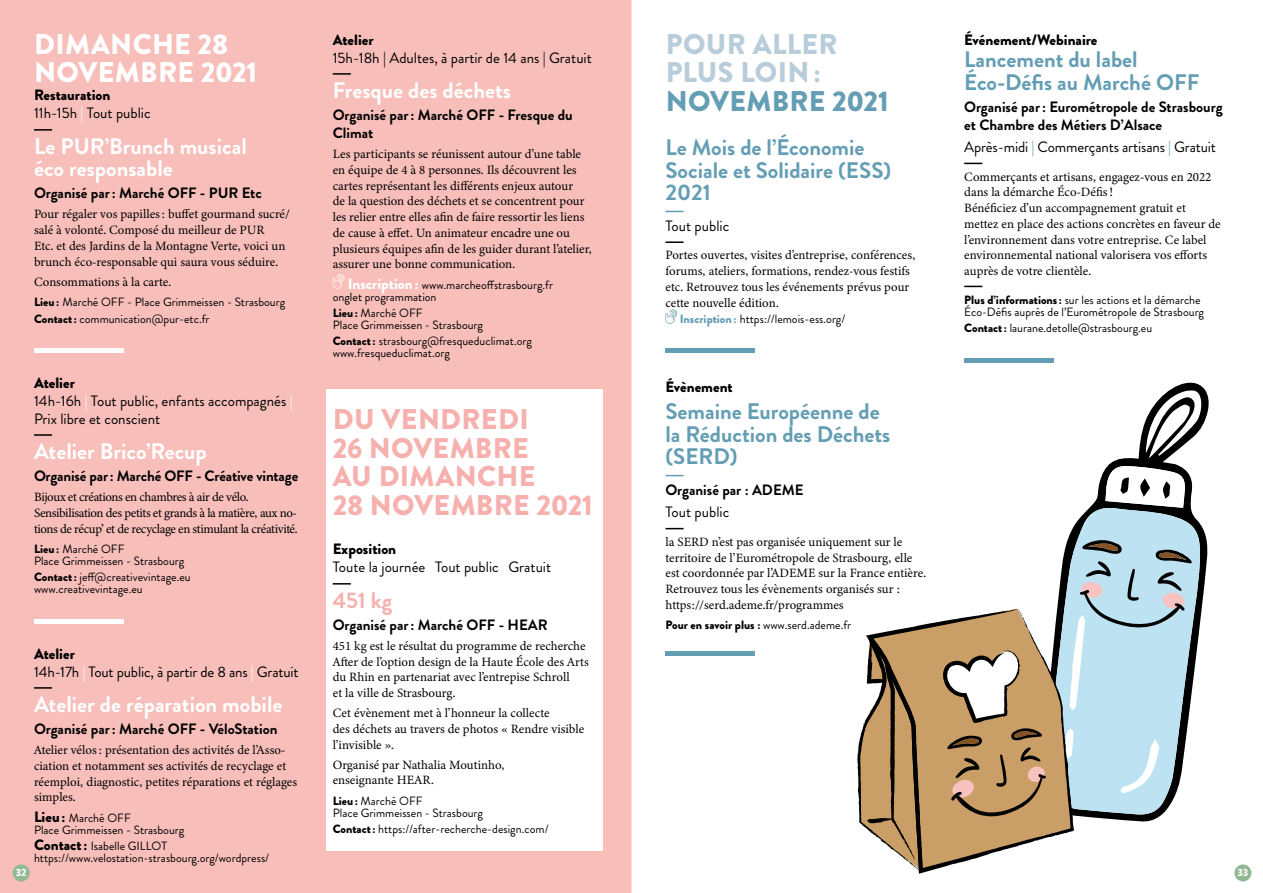
<style>
.page{position:relative;width:1263px;height:893px;background:#fff}
.page>*{position:absolute;margin:0;border:0;box-sizing:border-box;transform-origin:0 0}
.t1{font:900 28.5px/28.5px "Brandon Grotesque";letter-spacing:.01em;color:#f6b1ae}
.t2{font:900 28.5px/28.5px "Brandon Grotesque";letter-spacing:.01em;color:#fff}
.t3{font:900 28.5px/28.5px "Brandon Grotesque";letter-spacing:.01em;color:#b8cdd9}
.t4{font:900 28.5px "Brandon Grotesque";letter-spacing:.01em;color:#649eb4}
.t5{font:700 22.5px/22.5px "Brandon Grotesque";color:#649eb4}
.t6{font:700 22.5px/22.5px "Brandon Grotesque";color:#fff}
.t7{font:700 22.5px "Brandon Grotesque";color:#f6b1ae}
.t8{font:15px/18px "Brandon Grotesque";color:#000}
.t9{font:700 15px/18px "Brandon Grotesque";color:#000}
.t10{font:900 15px "Brandon Grotesque";color:#000}
.t11{font:12.75px/15.8px "Minion Variable Concept";color:#000}
.t12{font:12.75px/15.8px "Minion Variable Concept";letter-spacing:-.03em;color:#000}
.t13{font:12px/12px "Brandon Grotesque";color:#000}
.t14{font:900 12px "Brandon Grotesque";color:#000}
.t15{font:900 10.5px "Brandon Grotesque";color:#fff}
.s1{font-weight:900}
.s2{color:#fff}
.s3{font-weight:900;font-size:15px}
.s4{font-weight:900;font-size:15px;color:#fff}
.s5{font-weight:900;color:#649eb4}
.s6{font-weight:400}
.s7{color:#649eb4}
</style>
<div class="page">
<div style="left:0;top:0;width:631px;height:893px;background:#f7beba"></div>
<div style="left:327px;top:389px;width:276px;height:461px;background:#fff"></div>
<svg style="left:34px;top:129px;width:18px;height:2px"></svg>
<svg style="left:34px;top:434px;width:18px;height:2px"></svg>
<svg style="left:34px;top:687px;width:18px;height:2px"></svg>
<div style="left:34px;top:348px;width:89px;height:5px;background:#fff"></div>
<hr style="left:34px;top:619px;width:89px;height:4px;background:#fff">
<svg style="left:333px;top:73px;width:18px;height:2px"></svg>
<svg style="left:333px;top:583px;width:18px;height:2px"></svg>
<svg style="left:333px;top:274px;width:12px;height:15px"></svg>
<svg style="left:665px;top:211px;width:19px;height:1px"></svg>
<svg style="left:665px;top:241px;width:19px;height:2px"></svg>
<svg style="left:665px;top:475px;width:19px;height:1px"></svg>
<svg style="left:665px;top:528px;width:19px;height:1px"></svg>
<svg style="left:665px;top:309px;width:13px;height:16px"></svg>
<hr style="left:665px;top:349px;width:90px;height:4px;background:#649eb4">
<div style="left:665px;top:651px;width:90px;height:5px;background:#649eb4"></div>
<svg style="left:964px;top:163px;width:18px;height:1px"></svg>
<svg style="left:964px;top:286px;width:18px;height:1px"></svg>
<hr style="left:964px;top:358px;width:89px;height:4px;background:#649eb4">
<svg style="left:1074px;top:469px;width:134px;height:353px"></svg>
<svg style="left:1057px;top:506px;width:144px;height:309px;background:#b2cdd8"></svg>
<svg style="left:1105px;top:382px;width:104px;height:126px"></svg>
<svg style="left:1079px;top:539px;width:114px;height:89px;background:#a7c2cd"></svg>
<svg style="left:866px;top:608px;width:208px;height:266px;fill:#ca9e67"></svg>
<svg style="left:1006px;top:845px;width:5px;height:4px"></svg>
<svg style="left:857px;top:636px;width:65px;height:235px"></svg>
<svg style="left:943px;top:650px;width:131px;height:171px;background:#ba9e7a"></svg>
<div style="left:1234px;top:864px;width:17px;height:17px;background:#90b993;border-radius:50%"></div>
<div style="left:13px;top:864px;width:17px;height:17px;background:#90b993;border-radius:50%"></div>
<h1 class="t2" style="left:34px;top:30px;width:224px">DIMANCHE 28<br>NOVEMBRE 2021</h1>
<p class="t8" style="left:34px;top:87px;width:118px"><span class="s1">Restauration<br></span>11h-15h <span class="s2">|</span> Tout public</p>
<h2 class="t6" style="left:34px;top:135px;width:214px">Le PUR’Brunch musical éco responsable</h2>
<p class="t9" style="left:34px;top:185px;width:229px">Organisé par: Marché OFF - PUR Etc</p>
<p class="t11" style="left:34px;top:206px;width:257px">Pour régaler vos papilles: buffet gourmand sucré/ salé à volonté. Composé du meilleur de PUR<br>Etc. et des Jardins de la Montagne Verte, voici un brunch éco-responsable qui saura vous séduire.</p>
<p class="t11" style="left:34px;top:274px;width:139px">Consommations à la carte.</p>
<p class="t13" style="left:34px;top:294px;width:253px;line-height:16.2px"><span class="s1">Lieu:</span> Marché OFF - Place Grimmeissen - Strasbourg<br><span class="s1">Contact:</span> communication@pur-etc.fr</p>
<p class="t8" style="left:34px;top:374px;width:260px"><span class="s1">Atelier<br></span>14h-16h <span class="s2">|</span> Tout public, enfants accompagnés <span class="s2">|<br></span>Prix libre et conscient</p>
<h2 class="t6" style="left:34px;top:440px;width:174px">Atelier Brico’Recup</h2>
<p class="t9" style="left:34px;top:467px;width:266px">Organisé par: Marché OFF - Créative vintage</p>
<p class="t12" style="left:34px;top:489px;width:265px">Bijoux et créations en chambres à air de vélo.<br>Sensibilisation des petits et grands à la matière, aux no&shy;tions de récup’ et de recyclage en stimulant la créativité.</p>
<p class="t13" style="left:34px;top:543px;width:152px"><span class="s1">Lieu:</span> Marché OFF<br>Place Grimmeissen - Strasbourg</p>
<p class="t13" style="left:34px;top:571px;width:158px"><span class="s1">Contact:</span> jeff@creativevintage.eu www.creativevintage.eu</p>
<p class="t8" style="left:34px;top:645px;width:266px"><span class="s1">Atelier<br></span>14h-17h <span class="s2">|</span> Tout public, à partir de 8 ans <span class="s2">|</span> Gratuit</p>
<h2 class="t6" style="left:34px;top:693px;width:250px">Atelier de réparation mobile</h2>
<p class="t9" style="left:34px;top:720px;width:245px">Organisé par: Marché OFF - VéloStation</p>
<p class="t11" style="left:34px;top:742px;width:265px">Atelier vélos: présentation des activités de l’Asso&shy;ciation et notamment ses activités de recyclage et réemploi, diagnostic, petites réparations et réglages simples.</p>
<p class="t13" style="left:34px;top:812px;width:152px"><span class="s3">Lieu:</span> Marché OFF<br>Place Grimmeissen - Strasbourg</p>
<p class="t13" style="left:34px;top:840px;width:237px"><span class="s3">Contact:</span> Isabelle GILLOT https://www.velostation-strasbourg.org/wordpress/</p>
<p class="t10" style="left:333px;top:29px;width:42px">Atelier</p>
<p class="t8" style="left:333px;top:49px;width:261px">15h-18h | Adultes, à partir de 14 ans | Gratuit</p>
<h2 class="t6" style="left:333px;top:79px;width:180px">Fresque des déchets</h2>
<p class="t9" style="left:333px;top:106px;width:242px">Organisé par: Marché OFF - Fresque du<br>Climat</p>
<p class="t11" style="left:333px;top:146px;width:261px">Les participants se réunissent autour d’une table en équipe de 4 à 8 personnes. Ils découvrent les cartes représentant les différents enjeux autour<br>de la question des déchets et se concentrent pour les relier entre elles afin de faire ressortir les liens de cause à effet. Un animateur encadre une ou plusieurs équipes afin de les guider durant l’atelier, assurer une bonne communication.</p>
<p class="t13" style="left:333px;top:279px;width:222px;text-indent:15px"><span class="s4">Inscription:</span> www.marcheoffstrasbourg.fr onglet programmation</p>
<p class="t13" style="left:333px;top:307px;width:152px"><span class="s1">Lieu:</span> Marché OFF<br>Place Grimmeissen - Strasbourg</p>
<p class="t13" style="left:333px;top:335px;width:201px"><span class="s1">Contact:</span> strasbourg@fresqueduclimat.org www.fresqueduclimat.org</p>
<h1 class="t1" style="left:333px;top:406px;width:262px">DU VENDREDI<br>26 NOVEMBRE<br>AU DIMANCHE<br>28 NOVEMBRE 2021</h1>
<p class="t8" style="left:333px;top:540px;width:220px"><span class="s1">Exposition<br></span>Toute la journée <span class="s2">|</span> Tout public <span class="s2">|</span> Gratuit</p>
<h2 class="t7" style="left:333px;top:584px;width:61px">451 kg</h2>
<p class="t9" style="left:333px;top:616px;width:217px">Organisé par: Marché OFF - HEAR</p>
<p class="t11" style="left:333px;top:638px;width:258px">451 kg est le résultat du programme de recherche After de l’option design de la Haute École des Arts du Rhin en partenariat avec l’entrepise Schroll<br>et la ville de Strasbourg.</p>
<p class="t11" style="left:333px;top:705px;width:253px">Cet évènement met à l’honneur la collecte<br>des déchets au travers de photos « Rendre visible l’invisible ».</p>
<p class="t11" style="left:333px;top:757px;width:173px">Organisé par Nathalia Moutinho, enseignante HEAR.</p>
<p class="t13" style="left:333px;top:795px;width:152px"><span class="s1">Lieu:</span> Marché OFF<br>Place Grimmeissen - Strasbourg</p>
<p class="t13" style="left:333px;top:823px;width:217px"><span class="s1">Contact:</span> https://after-recherche-design.com/</p>
<h1 class="t3" style="left:666px;top:30px;width:173px">POUR ALLER<br>PLUS LOIN:</h1>
<h1 class="t4" style="left:666px;top:81px;width:224px">NOVEMBRE 2021</h1>
<h2 class="t5" style="left:665px;top:136px;width:227px">Le Mois de l’Économie<br>Sociale et Solidaire (ESS)<br>2021</h2>
<p class="t8" style="left:665px;top:217px;width:65px">Tout public</p>
<p class="t11" style="left:665px;top:247px;width:251px">Portes ouvertes, visites d’entreprise, conférences, forums, ateliers, formations, rendez-vous festifs etc. Retrouvez tous les événements prévus pour cette nouvelle édition.</p>
<p class="t13" style="left:680px;top:313px;width:167px"><span class="s5">Inscription:</span> https://lemois-ess.org/</p>
<p class="t10" style="left:665px;top:377px;width:69px">Évènement</p>
<h2 class="t5" style="left:665px;top:401px;width:226px">Semaine Européenne de la Réduction des Déchets (SERD)</h2>
<p class="t9" style="left:665px;top:481px;width:140px">Organisé par : ADEME</p>
<p class="t8" style="left:665px;top:503px;width:65px">Tout public</p>
<p class="t11" style="left:665px;top:534px;width:262px">la SERD n’est pas organisée uniquement sur le territoire de l’Eurométropole de Strasbourg, elle est coordonnée par l’ADEME sur la France entière.<br>Retrouvez tous les évènements organisés sur : https://serd.ademe.fr/programmes</p>
<p class="t14" style="left:665px;top:617px;width:187px">Pour en savoir plus : <span class="s6">www.serd.ademe.fr</span></p>
<p class="t10" style="left:964px;top:29px;width:135px">Événement/Webinaire</p>
<h2 class="t5" style="left:964px;top:48px;width:237px">Lancement du label<br>Éco-Défis au Marché OFF</h2>
<p class="t9" style="left:964px;top:98px;width:260px">Organisé par: Eurométropole de Strasbourg et Chambre des Métiers D’Alsace</p>
<p class="t8" style="left:964px;top:138px;width:253px">Après-midi <span class="s7">|</span> Commerçants artisans <span class="s7">|</span> Gratuit</p>
<p class="t11" style="left:964px;top:168px;width:258px">Commerçants et artisans, engagez-vous en 2022 dans la démarche Éco-Défis!<br>Bénéficiez d’un accompagnement gratuit et mettez en place des actions concrètes en faveur de l’environnement dans votre entreprise. Ce label environnemental national valorisera vos efforts auprès de votre clientèle.</p>
<p class="t13" style="left:964px;top:294px;width:241px"><span class="s1">Plus d’informations:</span> sur les actions et la démarche<br>Éco-Défis auprès de l’Eurométropole de Strasbourg</p>
<p class="t13" style="left:964px;top:322px;width:190px"><span class="s1">Contact:</span> laurane.detolle@strasbourg.eu</p>
<p class="t15" style="left:16px;top:865px;width:12px">32</p>
<p class="t15" style="left:1237px;top:865px;width:12px">33</p>
</div>
